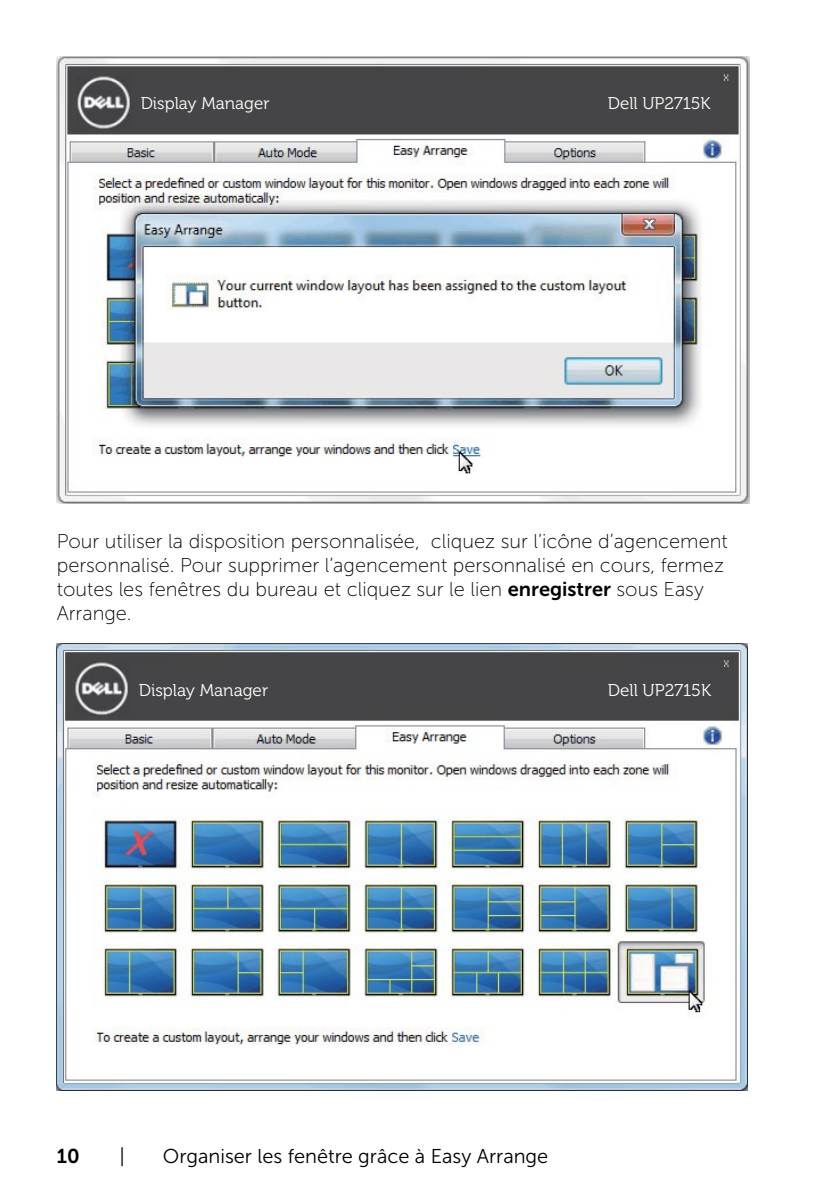
<style>
.page{position:relative;width:840px;height:1191px;background:#fff}
.page>*{position:absolute;margin:0;border:0;box-sizing:border-box;transform-origin:0 0}
.t1{font:20px/24px "Museo Sans For Dell 100";color:#000}
.t2{font:20px "Museo Sans For Dell 300";color:#000}
.t3{font:20px "Museo Sans For Dell 700";color:#000}
.t4{font:17px "Museo For Dell 300";color:#fff}
.s1{font-family:"Museo Sans For Dell 700"}
</style>
<div class="page">
<img style="left:57px;top:57px;width:691px;height:446px">
<img style="left:57px;top:643px;width:690px;height:447px">
<p class="t4" style="left:141px;top:94px;width:130px">Display Manager</p>
<p class="t4" style="left:607px;top:94px;width:104px">Dell UP2715K</p>
<p class="t1" style="left:57px;top:529px;width:672px">Pour utiliser la disposition personnalisée, cliquez sur l’icône d’agencement personnalisé. Pour supprimer l’agencement personnalisé en cours, fermez toutes les fenêtres du bureau et cliquez sur le lien <span class="s1">enregistrer</span> sous Easy Arrange.</p>
<p class="t4" style="left:139px;top:680px;width:131px">Display Manager</p>
<p class="t4" style="left:607px;top:680px;width:104px">Dell UP2715K</p>
<p class="t3" style="left:57px;top:1144px;width:24px">10</p>
<p class="t2" style="left:120px;top:1145px;width:7px">|</p>
<p class="t2" style="left:163px;top:1145px;width:387px">Organiser les fenêtre grâce à Easy Arrange</p>
</div>
